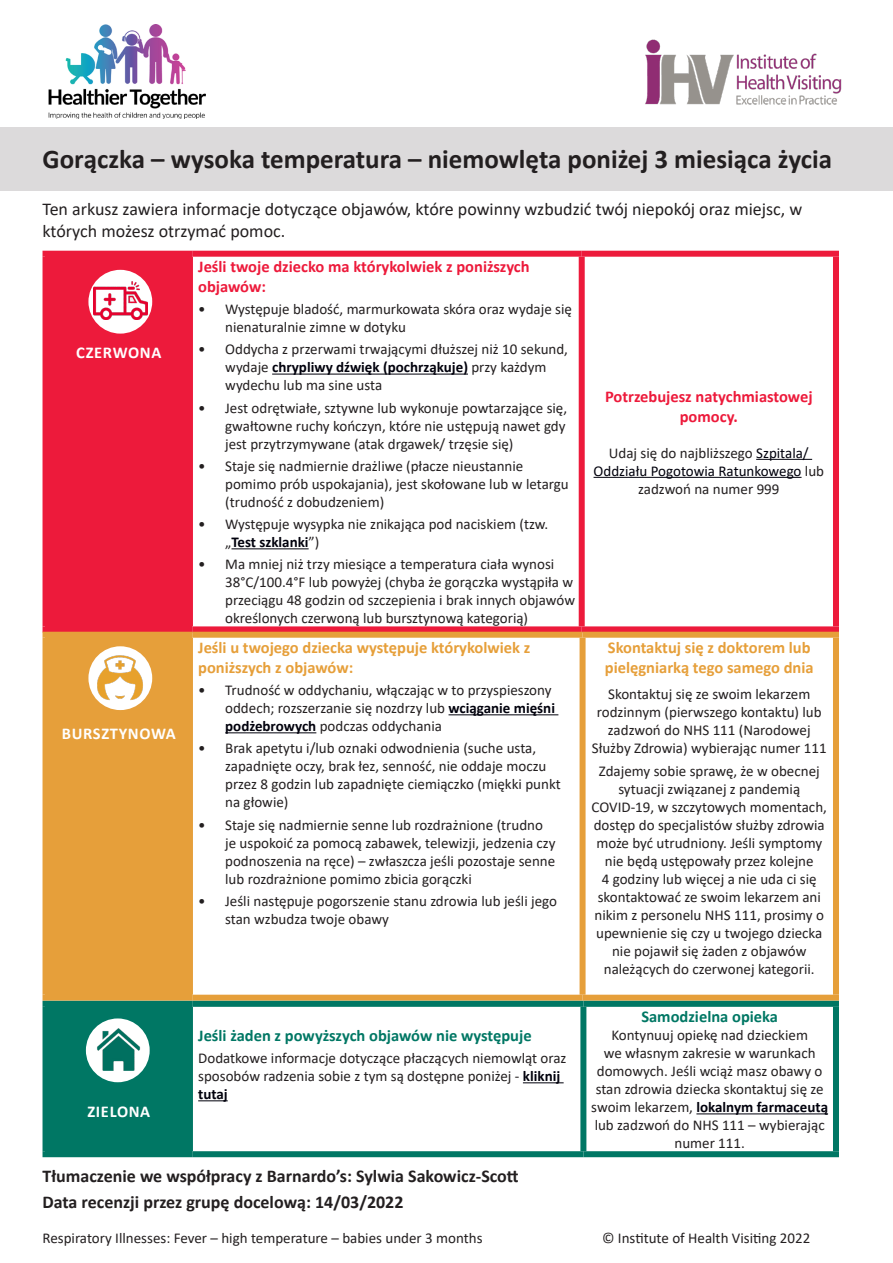
<style>
.page{position:relative;width:893px;height:1263px;background:#fff}
.page>*{position:absolute;margin:0;border:0;box-sizing:border-box;transform-origin:0 0}
.t1{font:700 27px "Calibri";color:#231f20}
.t2{font:18px/21.6px "Calibri";color:#231f20}
.t3{font:700 18px "Calibri";color:#231f20}
.t4{font:700 16.5px/19.8px "Calibri";color:#e69f3a}
.t5{font:700 16.5px/19.8px "Calibri";color:#ed1a3b}
.t6{font:700 16.5px "Calibri";color:#007764}
.t7{font:700 16.5px "Calibri";letter-spacing:.04em;color:#fff}
.t8{font:15px/18px "Calibri";color:#231f20}
.s1{font-weight:700;color:#00000c}
.s2{color:#00000c}
</style>
<div class="page">
<img style="left:645px;top:39px;width:197px;height:66px">
<img style="left:48px;top:24px;width:157px;height:95px">
<div style="left:0;top:127px;width:893px;height:64px;background:#dcdadb"></div>
<div style="left:46px;top:254px;width:146px;height:375px;background:#ed1a3b"></div>
<div style="left:43px;top:251px;width:149px;height:6px;background:#ed1a3b"></div>
<div style="left:43px;top:257px;width:6px;height:369px;background:#ed1a3b"></div>
<div style="left:192px;top:251px;width:390px;height:6px;background:#ed1a3b"></div>
<div style="left:582px;top:251px;width:257px;height:6px;background:#ed1a3b"></div>
<div style="left:579px;top:257px;width:6px;height:369px;background:#ed1a3b"></div>
<div style="left:833px;top:257px;width:6px;height:369px;background:#ed1a3b"></div>
<div style="left:43px;top:626px;width:149px;height:6px;background:#ed1a3b"></div>
<div style="left:192px;top:626px;width:390px;height:6px;background:#ed1a3b"></div>
<div style="left:582px;top:626px;width:257px;height:6px;background:#ed1a3b"></div>
<hr style="left:191px;top:257px;width:2px;height:369px;background:#ed1a3b">
<hr style="left:272px;top:374px;width:196px;height:1px;background:#00000c">
<hr style="left:231px;top:548px;width:78px;height:1px;background:#00000c">
<hr style="left:756px;top:459px;width:56px;height:1px;background:#00000c">
<hr style="left:593px;top:477px;width:208px;height:1px;background:#00000c">
<div style="left:88px;top:270px;width:64px;height:64px;background:#fff;border-radius:50%"></div>
<img style="left:94px;top:282px;width:54px;height:37px">
<div style="left:46px;top:635px;width:146px;height:363px;background:#e69f3a"></div>
<div style="left:43px;top:632px;width:149px;height:6px;background:#e69f3a"></div>
<div style="left:43px;top:638px;width:6px;height:357px;background:#e69f3a"></div>
<div style="left:192px;top:632px;width:391px;height:6px;background:#e69f3a"></div>
<div style="left:583px;top:632px;width:256px;height:6px;background:#e69f3a"></div>
<div style="left:580px;top:638px;width:6px;height:357px;background:#e69f3a"></div>
<div style="left:833px;top:638px;width:6px;height:357px;background:#e69f3a"></div>
<div style="left:43px;top:995px;width:149px;height:6px;background:#e69f3a"></div>
<div style="left:192px;top:995px;width:391px;height:6px;background:#e69f3a"></div>
<div style="left:583px;top:995px;width:256px;height:6px;background:#e69f3a"></div>
<hr style="left:191px;top:638px;width:2px;height:357px;background:#e69f3a">
<hr style="left:448px;top:714px;width:110px;height:1px;background:#00000c">
<hr style="left:225px;top:732px;width:91px;height:1px;background:#00000c">
<div style="left:88px;top:646px;width:64px;height:64px;background:#fff;border-radius:50%"></div>
<img style="left:97px;top:654px;width:47px;height:48px">
<div style="left:46px;top:1004px;width:146px;height:150px;background:#007764"></div>
<div style="left:43px;top:1001px;width:149px;height:6px;background:#007764"></div>
<div style="left:43px;top:1007px;width:6px;height:144px;background:#007764"></div>
<div style="left:192px;top:1001px;width:391px;height:6px;background:#007764"></div>
<div style="left:583px;top:1001px;width:256px;height:6px;background:#007764"></div>
<div style="left:580px;top:1007px;width:6px;height:144px;background:#007764"></div>
<div style="left:833px;top:1007px;width:6px;height:144px;background:#007764"></div>
<div style="left:43px;top:1151px;width:149px;height:6px;background:#007764"></div>
<div style="left:192px;top:1151px;width:391px;height:6px;background:#007764"></div>
<div style="left:583px;top:1151px;width:256px;height:6px;background:#007764"></div>
<hr style="left:191px;top:1007px;width:2px;height:144px;background:#007764">
<hr style="left:523px;top:1082px;width:41px;height:1px;background:#00000c">
<hr style="left:198px;top:1100px;width:30px;height:1px;background:#00000c">
<hr style="left:696px;top:1113px;width:132px;height:1px;background:#00000c">
<div style="left:86px;top:1018px;width:64px;height:64px;background:#fff;border-radius:50%"></div>
<img style="left:95px;top:1026px;width:46px;height:48px">
<p class="t1" style="left:43px;top:140px;width:791px">Gorączka – wysoka temperatura – niemowlęta poniżej 3 miesiąca życia</p>
<p class="t2" style="left:43px;top:198px;width:761px">Ten arkusz zawiera informacje dotyczące objawów, które powinny wzbudzić twój niepokój oraz miejsc, w których możesz otrzymać pomoc.</p>
<p class="t7" style="left:76px;top:341px;width:87px">CZERWONA</p>
<p class="t7" style="left:62px;top:722px;width:116px">BURSZTYNOWA</p>
<p class="t5" style="left:198px;top:256px;width:333px">Jeśli twoje dziecko ma którykolwiek z poniższych objawów:</p>
<p class="t8" style="left:225px;top:300px;width:348px;text-indent:-27px">• Występuje bladość, marmurkowata skóra oraz wydaje się nienaturalnie zimne w dotyku</p>
<p class="t8" style="left:225px;top:340px;width:344px;text-indent:-27px">• Oddycha z przerwami trwającymi dłuższej niż 10 sekund, wydaje <span class="s1">chrypliwy dźwięk (pochrząkuje)</span> przy każdym wydechu lub ma sine usta</p>
<p class="t8" style="left:225px;top:398px;width:343px;text-align:justify;text-indent:-27px">• Jest odrętwiałe, sztywne lub wykonuje powtarzające się, gwałtowne ruchy kończyn, które nie ustępują nawet gdy jest przytrzymywane (atak drgawek/ trzęsie się)</p>
<p class="t8" style="left:225px;top:456px;width:345px;text-indent:-27px">• Staje się nadmiernie drażliwe (płacze nieustannie pomimo prób uspokajania), jest skołowane lub w letargu (trudność z dobudzeniem)</p>
<p class="t8" style="left:225px;top:515px;width:325px;text-indent:-27px">• Występuje wysypka nie znikająca pod naciskiem (tzw. „<span class="s1">Test szklanki</span>”)</p>
<p class="t8" style="left:225px;top:555px;width:351px;text-indent:-27px">• Ma mniej niż trzy miesiące a temperatura ciała wynosi 38°C/100.4°F lub powyżej (chyba że gorączka wystąpiła w przeciągu 48 godzin od szczepienia i brak innych objawów określonych czerwoną lub bursztynową kategorią)</p>
<p class="t4" style="left:198px;top:637px;width:334px">Jeśli u twojego dziecka występuje którykolwiek z poniższych z objawów:</p>
<p class="t8" style="left:225px;top:681px;width:331px;text-indent:-27px">• Trudność w oddychaniu, włączając w to przyspieszony oddech; rozszerzanie się nozdrzy lub <span class="s1">wciąganie mięśni podżebrowych</span> podczas oddychania</p>
<p class="t8" style="left:225px;top:739px;width:337px;text-indent:-27px">• Brak apetytu i/lub oznaki odwodnienia (suche usta, zapadnięte oczy, brak łez, senność, nie oddaje moczu przez 8 godzin lub zapadnięte ciemiączko (miękki punkt na głowie)</p>
<p class="t8" style="left:225px;top:815px;width:332px;text-indent:-27px">• Staje się nadmiernie senne lub rozdrażnione (trudno je uspokoić za pomocą zabawek, telewizji, jedzenia czy podnoszenia na ręce) – zwłaszcza jeśli pozostaje senne lub rozdrażnione pomimo zbicia gorączki</p>
<p class="t8" style="left:225px;top:891px;width:333px;text-indent:-27px">• Jeśli następuje pogorszenie stanu zdrowia lub jeśli jego stan wzbudza twoje obawy</p>
<p class="t7" style="left:87px;top:1100px;width:64px">ZIELONA</p>
<p class="t6" style="left:198px;top:1024px;width:335px">Jeśli żaden z powyższych objawów nie występuje</p>
<p class="t8" style="left:198px;top:1049px;width:370px">Dodatkowe informacje dotyczące płaczących niemowląt oraz sposobów radzenia sobie z tym są dostępne poniżej - <span class="s1">kliknij tutaj</span></p>
<p class="t3" style="left:43px;top:1163px;width:478px">Tłumaczenie we współpracy z Barnardo’s: Sylwia Sakowicz-Scott</p>
<p class="t3" style="left:43px;top:1189px;width:363px">Data recenzji przez grupę docelową: 14/03/2022</p>
<p class="t8" style="left:43px;top:1229px;width:442px">Respiratory Illnesses: Fever – high temperature – babies under 3 months</p>
<p class="t5" style="left:605px;top:386px;width:209px;text-align:center">Potrzebujesz natychmiastowej pomocy.</p>
<p class="t8" style="left:593px;top:443px;width:232px;text-align:center">Udaj się do najbliższego <span class="s2">Szpitala/<br>Oddziału Pogotowia Ratunkowego</span> lub zadzwoń na numer 999</p>
<p class="t4" style="left:605px;top:637px;width:210px">Skontaktuj się z doktorem lub pielęgniarką tego samego dnia</p>
<p class="t8" style="left:592px;top:685px;width:236px;text-align:center">Skontaktuj się ze swoim lekarzem rodzinnym (pierwszego kontaktu) lub zadzwoń do NHS 111 (Narodowej Służby Zdrowia) wybierając numer 111</p>
<p class="t8" style="left:592px;top:761px;width:237px;text-align:center">Zdajemy sobie sprawę, że w obecnej sytuacji związanej z pandemią COVID-19, w szczytowych momentach, dostęp do specjalistów służby zdrowia może być utrudniony. Jeśli symptomy nie będą ustępowały przez kolejne<br>4 godziny lub więcej a nie uda ci się skontaktować ze swoim lekarzem ani nikim z personelu NHS 111, prosimy o upewnienie się czy u twojego dziecka nie pojawił się żaden z objawów należących do czerwonej kategorii.</p>
<p class="t6" style="left:641px;top:1005px;width:138px">Samodzielna opieka</p>
<p class="t8" style="left:591px;top:1026px;width:238px;text-align:center">Kontynuuj opiekę nad dzieckiem<br>we własnym zakresie w warunkach domowych. Jeśli wciąż masz obawy o stan zdrowia dziecka skontaktuj się ze swoim lekarzem, <span class="s1">lokalnym farmaceutą </span>lub zadzwoń do NHS 111 – wybierając numer 111.</p>
<p class="t8" style="left:602px;top:1229px;width:210px">© Institute of Health Visiting 2022</p>
</div>
